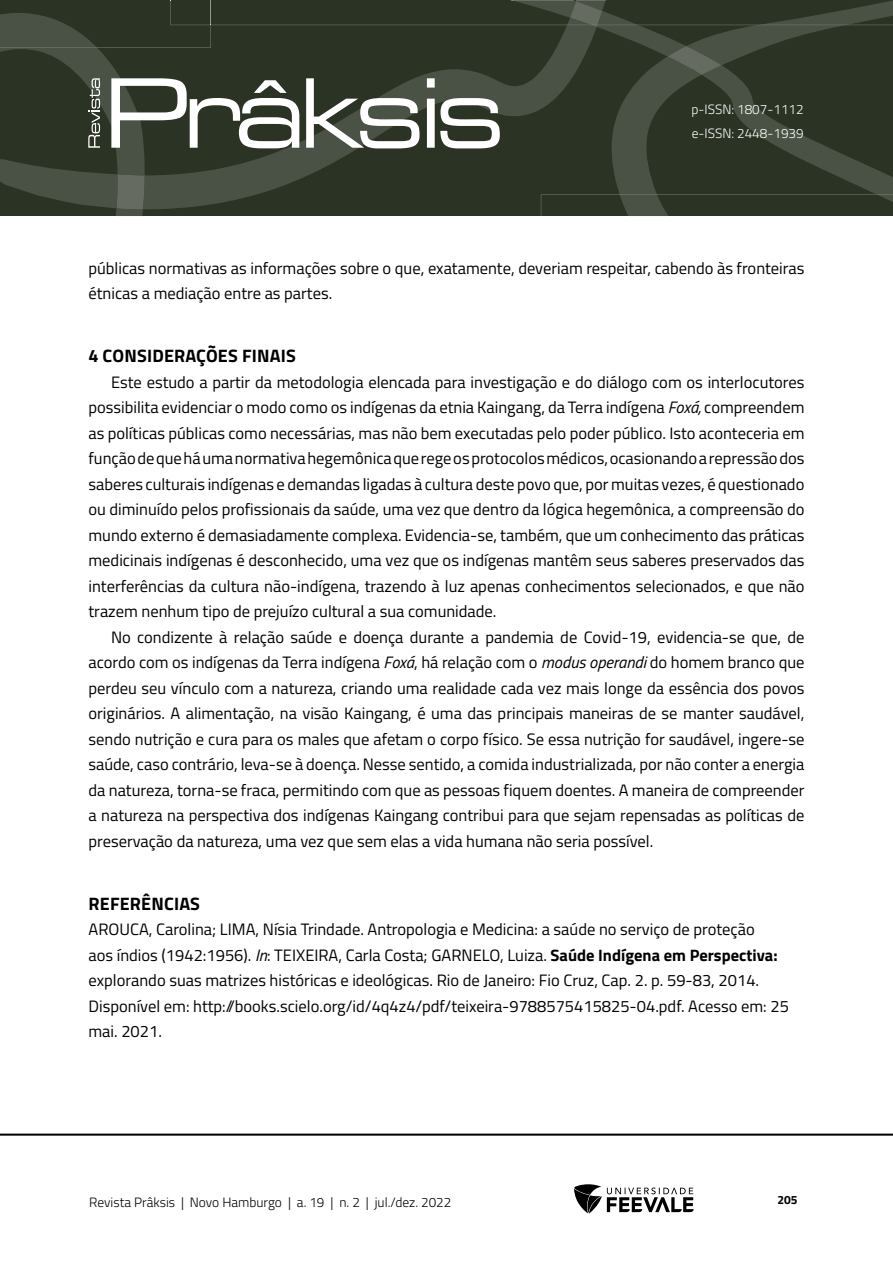
<style>
.page{position:relative;width:893px;height:1263px;background:#fff}
.page>*{position:absolute;margin:0;border:0;box-sizing:border-box;transform-origin:0 0}
.TITILO_1{font:700 18px "Titillium Web";letter-spacing:.01em;color:#000}
.Corpo_de_texto{font:16.5px/25.5px "Titillium Web";color:#000;text-align:justify}
.Referências{font:16.5px/25.5px "Titillium Web";color:#000}
.t1{font:300 13.5px "Titillium Web";color:#000}
.t2{font:300 13.5px/24px "Titillium Web";color:#fff}
.t3{font:700 12px "Titillium Web";color:#000}
.s1{font-style:italic}
.s2{font-weight:700}
</style>
<div class="page">
<hr style="left:0;top:1133px;width:893px;height:3px;background:#000">
<svg style="left:574px;top:1184px;width:120px;height:29px"></svg>
<svg style="left:0;top:0;width:893px;height:216px;background:#3c4436"></svg>
<p class="t2" style="left:691px;top:97px;width:114px">p-ISSN: 1807-1112 e-ISSN: 2448-1939</p>
<p class="Corpo_de_texto" style="left:88px;top:254px;width:717px">públicas normativas as informações sobre o que, exatamente, deveriam respeitar, cabendo às fronteiras étnicas a mediação entre as partes.</p>
<p class="TITILO_1" style="left:88px;top:342px;width:209px">4 CONSIDERAÇÕES FINAIS</p>
<p class="Corpo_de_texto" style="left:88px;top:368px;width:717px;text-indent:22px">Este estudo a partir da metodologia elencada para investigação e do diálogo com os interlocutores possibilita evidenciar o modo como os indígenas da etnia Kaingang, da Terra indígena <span class="s1">Foxá,</span> compreendem as políticas públicas como necessárias, mas não bem executadas pelo poder público. Isto aconteceria em função de que há uma normativa hegemônica que rege os protocolos médicos, ocasionando a repressão dos saberes culturais indígenas e demandas ligadas à cultura deste povo que, por muitas vezes, é questionado ou diminuído pelos profissionais da saúde, uma vez que dentro da lógica hegemônica, a compreensão do mundo externo é demasiadamente complexa. Evidencia-se, também, que um conhecimento das práticas medicinais indígenas é desconhecido, uma vez que os indígenas mantêm seus saberes preservados das interferências da cultura não-indígena, trazendo à luz apenas conhecimentos selecionados, e que não trazem nenhum tipo de prejuízo cultural a sua comunidade.</p>
<p class="Corpo_de_texto" style="left:88px;top:623px;width:718px;text-indent:22px">No condizente à relação saúde e doença durante a pandemia de Covid-19, evidencia-se que, de acordo com os indígenas da Terra indígena <span class="s1">Foxá</span>, há relação com o <span class="s1">modus operandi</span> do homem branco que perdeu seu vínculo com a natureza, criando uma realidade cada vez mais longe da essência dos povos originários. A alimentação, na visão Kaingang, é uma das principais maneiras de se manter saudável, sendo nutrição e cura para os males que afetam o corpo físico. Se essa nutrição for saudável, ingere-se saúde, caso contrário, leva-se à doença. Nesse sentido, a comida industrializada, por não conter a energia da natureza, torna-se fraca, permitindo com que as pessoas fiquem doentes. A maneira de compreender a natureza na perspectiva dos indígenas Kaingang contribui para que sejam repensadas as políticas de preservação da natureza, uma vez que sem elas a vida humana não seria possível.</p>
<p class="TITILO_1" style="left:89px;top:890px;width:113px">REFERÊNCIAS</p>
<p class="Referências" style="left:88px;top:916px;width:702px">AROUCA, Carolina; LIMA, Nísia Trindade. Antropologia e Medicina: a saúde no serviço de proteção<br>aos índios (1942:1956). <span class="s1">In</span>: TEIXEIRA, Carla Costa; GARNELO, Luiza. <span class="s2">Saúde Indígena em Perspectiva: </span>explorando suas matrizes históricas e ideológicas. Rio de Janeiro: Fio Cruz, Cap. 2. p. 59-83, 2014.<br>Disponível em: http://books.scielo.org/id/4q4z4/pdf/teixeira-9788575415825-04.pdf. Acesso em: 25 mai. 2021.</p>
<p class="t1" style="left:89px;top:1192px;width:364px">Revista Prâksis | Novo Hamburgo | a. 19 | n. 2 | jul./dez. 2022</p>
<p class="t3" style="left:777px;top:1190px;width:22px">205</p>
</div>
